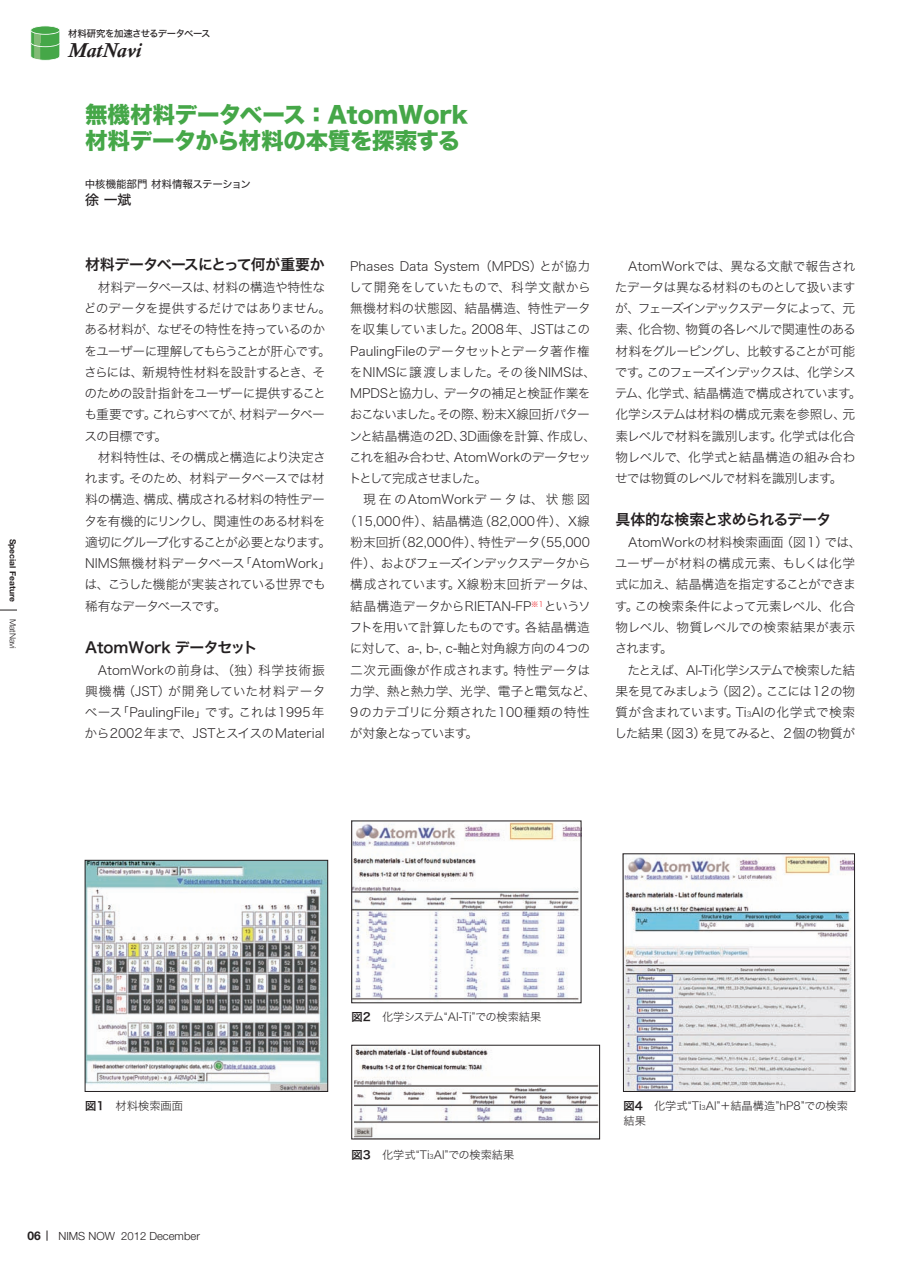
<style>
.page{position:relative;width:919px;height:1263px;background:#fff}
.page>*{position:absolute;margin:0;border:0;box-sizing:border-box;transform-origin:0 0}
.t1{font:22.5px/25.5px "Hira Kaku Std N W8";letter-spacing:-.005em;color:#45a748}
.t2{font:italic 700 20.55px "Calisto";letter-spacing:-.005em;color:#231f20}
.t3{font:14.85px "Hira Kaku Std N W6";letter-spacing:-.025em;color:#231f20}
.t4{font:14.85px "Hira Kaku Std N W6";color:#231f20}
.t5{font:13.95px "Hira Kaku Std N W5";color:#231f20}
.t6{font:12.75px/21.3px "Hira Kaku Std N W2";letter-spacing:-.03em;color:#231f20}
.t7{font:12.75px/21.3px "Hira Kaku Std N W2";color:#231f20}
.t8{font:12.75px/21.3px "Hira Kaku Std N W2";letter-spacing:-.05em;color:#231f20}
.t9{font:12.75px "Hira Kaku Std N W2";letter-spacing:-.09em;color:#231f20}
.t10{font:12.75px "Hira Kaku Std N W2";letter-spacing:.005em;color:#231f20}
.t11{font:12.75px "Hira Kaku Std N W2";letter-spacing:-.055em;color:#231f20}
.t12{font:12.75px "Hira Kaku Std N W2";letter-spacing:.035em;color:#231f20}
.t13{font:12.75px "Hira Kaku Std N W2";letter-spacing:.025em;color:#231f20}
.t14{font:12.75px "Hira Kaku Std N W2";letter-spacing:-.1em;color:#231f20}
.t15{font:700 12px "Helvetica Neue";color:#231f20}
.t16{font:11.25px/15px "Hira Kaku Std N W2";color:#231f20}
.t17{font:300 11.25px "Helvetica Neue";color:#231f20}
.t18{font:10.5px "Hira Kaku Std N W4";letter-spacing:-.01em;color:#231f20}
.t19{font:9.45px "Hira Kaku Std W5";letter-spacing:-.045em;color:#231f20}
.t20{font:700 8.55px "Helvetica Neue";color:#231f20}
.t21{font:300 8.55px "Helvetica Neue";color:#231f20}
.s1{font-size:7.5px}
.s2{font-family:"Hira Kaku Std N W6"}
.s3{font-size:6.6px}
</style>
<div class="page">
<svg style="left:0;top:610px;width:17px;height:1px"></svg>
<img style="left:87px;top:862px;width:239px;height:228px">
<div style="left:85px;top:860px;width:243px;height:232px;border:1px solid #231f20"></div>
<img style="left:353px;top:823px;width:226px;height:178px">
<img style="left:354px;top:1048px;width:243px;height:89px">
<svg style="left:622px;top:853px;width:233px;height:239px"></svg>
<svg style="left:30px;top:26px;width:30px;height:35px"></svg>
<p class="t20" style="left:18px;top:539px;width:64px;rotate:90deg">Special Feature</p>
<p class="t21" style="left:18px;top:619px;width:31px;rotate:90deg">MatNavi</p>
<p class="t19" style="left:68px;top:26px;width:144px">材料研究を加速させるデータベース</p>
<h2 class="t2" style="left:68px;top:38px;width:75px">MatNavi</h2>
<h1 class="t1" style="left:85px;top:103px;width:385px">無機材料データベース：AtomWork材料データから材料の本質を探索する</h1>
<p class="t18" style="left:85px;top:176px;width:168px">中核機能部門 材料情報ステーション</p>
<p class="t5" style="left:85px;top:189px;width:48px">徐 一斌</p>
<p class="t3" style="left:85px;top:253px;width:241px">材料データベースにとって何が重要か</p>
<p class="t8" style="left:84px;top:276px;width:249px;text-indent:14px">材料データベースは、材料の構造や特性などのデータを提供するだけではありません。ある材料が、なぜその特性を持っているのかをユーザーに理解してもらうことが肝心です。さらには、新規特性材料を設計するとき、そのための設計指針をユーザーに提供することも重要です。これらすべてが、材料データベースの目標です。</p>
<p class="t6" style="left:84px;top:446px;width:248px;text-indent:13px">材料特性は、その構成と構造により決定されます。そのため、材料データベースでは材料の構造、構成、構成される材料の特性データを有機的にリンクし、関連性のある材料を適切にグループ化することが必要となります。<br>NIMS無機材料データベース「AtomWork」は、こうした機能が実装されている世界でも稀有なデータベースです。</p>
<p class="t4" style="left:85px;top:636px;width:174px">AtomWork データセット</p>
<p class="t6" style="left:85px;top:659px;width:242px;text-align:justify;text-indent:13px">AtomWorkの前身は、（独）科学技術振興機構（JST）が開発していた材料データベース「PaulingFile」です。これは1995年から2002年まで、JSTとスイスのMaterial</p>
<p class="t7" style="left:349px;top:255px;width:249px">Phases Data System （MPDS）とが協力して開発をしていたもので、科学文献から無機材料の状態図、結晶構造、特性データを収集していました。2008年、JSTはこの<br>PaulingFileのデータセットとデータ著作権をNIMSに譲渡しました。その後NIMSは、<br>MPDSと協力し、データの補足と検証作業をおこないました。その際、粉末X線回折パターンと結晶構造の2D、3D画像を計算、作成し、これを組み合わせ、AtomWorkのデータセットとして完成させました。</p>
<p class="t12" style="left:363px;top:490px;width:228px">現在のAtomWorkデータは、状態図</p>
<p class="t7" style="left:344px;top:510px;width:247px">（15,000件）、結晶構造（82,000件）、X線</p>
<p class="t7" style="left:350px;top:531px;width:241px">粉末回折（82,000件）、特性データ（55,000</p>
<p class="t9" style="left:350px;top:554px;width:242px">件）、およびフェーズインデックスデータから</p>
<p class="t10" style="left:350px;top:575px;width:247px">構成されています。X線粉末回折データは、</p>
<p class="t7" style="left:350px;top:595px;width:242px">結晶構造データからRIETAN-FP<sup>※1</sup>というソ</p>
<p class="t11" style="left:349px;top:618px;width:242px">フトを用いて計算したものです。各結晶構造</p>
<p class="t6" style="left:350px;top:637px;width:242px">に対して、a-, b-, c-軸と対角線方向の4つの</p>
<p class="t13" style="left:350px;top:660px;width:241px">二次元画像が作成されます。特性データは</p>
<p class="t6" style="left:350px;top:680px;width:248px">力学、熱と熱力学、光学、電子と電気など、</p>
<p class="t7" style="left:350px;top:701px;width:241px">9のカテゴリに分類された100種類の特性</p>
<p class="t14" style="left:350px;top:724px;width:130px">が対象となっています。</p>
<p class="t6" style="left:614px;top:255px;width:248px;text-indent:13px">AtomWorkでは、異なる文献で報告されたデータは異なる材料のものとして扱いますが、フェーズインデックスデータによって、元素、化合物、物質の各レベルで関連性のある材料をグルーピングし、比較することが可能です。このフェーズインデックスは、化学システム、化学式、結晶構造で構成されています。化学システムは材料の構成元素を参照し、元素レベルで材料を識別します。化学式は化合物レベルで、化学式と結晶構造の組み合わせでは物質のレベルで材料を識別します。</p>
<p class="t3" style="left:615px;top:508px;width:217px">具体的な検索と求められるデータ</p>
<p class="t7" style="left:614px;top:531px;width:248px;text-indent:14px">AtomWorkの材料検索画面（図1）では、ユーザーが材料の構成元素、もしくは化学式に加え、結晶構造を指定することができます。この検索条件によって元素レベル、化合物レベル、物質レベルでの検索結果が表示されます。</p>
<p class="t6" style="left:614px;top:659px;width:242px;text-align:justify;text-indent:13px">たとえば、Al-Ti化学システムで検索した結果を見てみましょう（図 2）。ここには12の物質が含まれています。Ti<span class="s1">3</span>Alの化学式で検索した結果（図3）を見てみると、2個の物質が</p>
<p class="t16" style="left:351px;top:1009px;width:191px"><span class="s2">図2　</span>化学システム“AI-Ti”での検索結果</p>
<p class="t16" style="left:85px;top:1097px;width:100px"><span class="s2">図1　</span>材料検索画面</p>
<p class="t16" style="left:623px;top:1097px;width:226px"><span class="s2">図4　</span>化学式“Ti<span class="s3">3</span>Al”＋結晶構造”hP8”での検索結果</p>
<p class="t16" style="left:351px;top:1147px;width:164px"><span class="s2">図3　</span>化学式“Ti<span class="s3">3</span>Al”での検索結果</p>
<p class="t15" style="left:27px;top:1228px;width:15px">06</p>
<p class="t17" style="left:58px;top:1229px;width:143px">NIMS NOW 2012 December</p>
</div>
